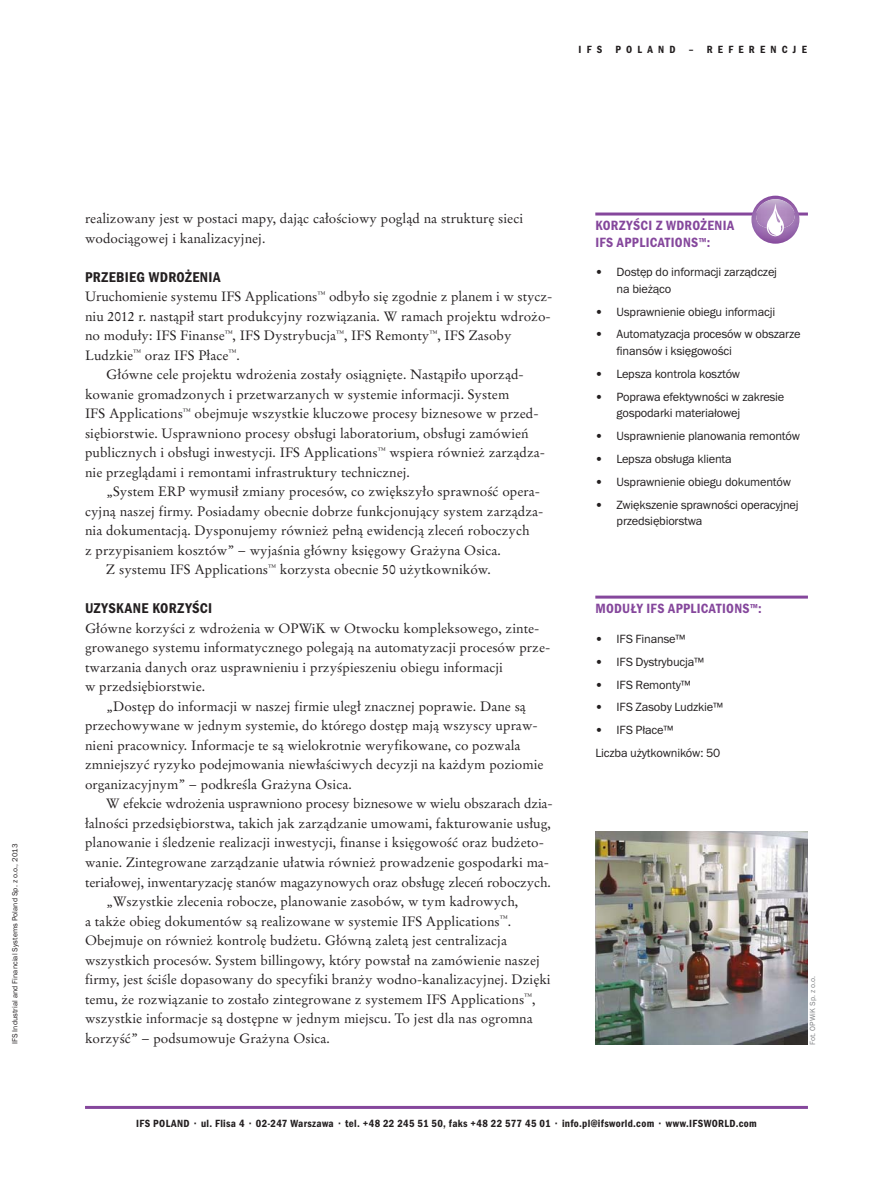
<style>
.page{position:relative;width:893px;height:1191px;background:#fff}
.page>*{position:absolute;margin:0;border:0;box-sizing:border-box;transform-origin:0 0}
.t1{font:14.25px "Franklin Gothic Demi Cond E";letter-spacing:.02em;color:#231f20}
.t2{font:13.5px/19.5px "Stempel Garamond CE";color:#231f20}
.t3{font:13.5px/16.5px "Franklin Gothic Demi Cond E";letter-spacing:.025em;color:#85479c}
.t4{font:12px/16.5px "Franklin Gothic Book E";letter-spacing:-.015em;color:#231f20}
.t5{font:10.5px "Franklin Gothic Demi Cond E";letter-spacing:.035em;color:#231f20}
.t6{font:10.5px "Franklin Gothic Demi Cond E";letter-spacing:.5em;color:#231f20}
.t7{font:7.5px "Franklin Gothic Book E";letter-spacing:.01em;color:#231f20}
.t8{font:7.5px "Franklin Gothic Book E";letter-spacing:.01em;color:#808285}
</style>
<div class="page">
<hr style="left:85px;top:1106px;width:723px;height:3px;background:#85479c">
<hr style="left:595px;top:212px;width:213px;height:3px;background:#85479c">
<svg style="left:751px;top:196px;width:48px;height:48px"></svg>
<img style="left:595px;top:831px;width:213px;height:213px">
<hr style="left:595px;top:595px;width:213px;height:3px;background:#85479c">
<p class="t7" style="left:12px;top:1044px;width:202px;rotate:-90deg">IFS Industrial and Financial Systems Poland Sp. z o.o., 2013</p>
<p class="t5" style="left:578px;top:45px;width:25px">IFS</p>
<p class="t5" style="left:615px;top:45px;width:62px">POLAND</p>
<p class="t6" style="left:689px;top:45px;width:120px">– REFERENCJE</p>
<p class="t2" style="left:85px;top:209px;width:440px">realizowany jest w postaci mapy, dając całościowy pogląd na strukturę sieci wodociągowej i kanalizacyjnej.</p>
<p class="t1" style="left:85px;top:272px;width:137px">PRZEBIEG WDROŻENIA</p>
<p class="t2" style="left:85px;top:287px;width:469px">Uruchomienie systemu IFS Applications<sup>™</sup> odbyło się zgodnie z planem i w stycz-</p>
<p class="t2" style="left:85px;top:307px;width:467px">niu 2012 r. nastąpił start produkcyjny rozwiązania. W ramach projektu wdrożo-</p>
<p class="t2" style="left:85px;top:326px;width:428px">no moduły: IFS Finanse<sup>™</sup>, IFS Dystrybucja<sup>™</sup>, IFS Remonty<sup>™</sup>, IFS Zasoby</p>
<p class="t2" style="left:85px;top:346px;width:156px">Ludzkie<sup>™</sup> oraz IFS Płace<sup>™</sup>.</p>
<p class="t2" style="left:106px;top:365px;width:419px">Główne cele projektu wdrożenia zostały osiągnięte. Nastąpiło uporząd-</p>
<p class="t2" style="left:85px;top:385px;width:426px">kowanie gromadzonych i przetwarzanych w systemie informacji. System</p>
<p class="t2" style="left:85px;top:404px;width:455px">IFS Applications<sup>™</sup> obejmuje wszystkie kluczowe procesy biznesowe w przed-</p>
<p class="t2" style="left:85px;top:424px;width:445px">siębiorstwie. Usprawniono procesy obsługi laboratorium, obsługi zamówień</p>
<p class="t2" style="left:85px;top:443px;width:462px">publicznych i obsługi inwestycji. IFS Applications<sup>™</sup> wspiera również zarządza-</p>
<p class="t2" style="left:85px;top:463px;width:326px">nie przeglądami i remontami infrastruktury technicznej.</p>
<p class="t2" style="left:106px;top:482px;width:435px">„System ERP wymusił zmiany procesów, co zwiększyło sprawność opera-</p>
<p class="t2" style="left:85px;top:502px;width:460px">cyjną naszej firmy. Posiadamy obecnie dobrze funkcjonujący system zarządza-</p>
<p class="t2" style="left:85px;top:521px;width:446px">nia dokumentacją. Dysponujemy również pełną ewidencją zleceń roboczych</p>
<p class="t2" style="left:85px;top:541px;width:417px">z przypisaniem kosztów” − wyjaśnia główny księgowy Grażyna Osica.</p>
<p class="t2" style="left:106px;top:560px;width:386px">Z systemu IFS Applications<sup>™</sup> korzysta obecnie 50 użytkowników.</p>
<p class="t1" style="left:85px;top:603px;width:129px">UZYSKANE KORZYŚCI</p>
<p class="t2" style="left:85px;top:619px;width:456px">Główne korzyści z wdrożenia w OPWiK w Otwocku kompleksowego, zinte-</p>
<p class="t2" style="left:85px;top:638px;width:467px">growanego systemu informatycznego polegają na automatyzacji procesów prze-</p>
<p class="t2" style="left:85px;top:658px;width:419px">twarzania danych oraz usprawnieniu i przyśpieszeniu obiegu informacji</p>
<p class="t2" style="left:85px;top:677px;width:122px">w przedsiębiorstwie.</p>
<p class="t2" style="left:106px;top:697px;width:421px">„Dostęp do informacji w naszej firmie uległ znacznej poprawie. Dane są</p>
<p class="t2" style="left:85px;top:716px;width:454px">przechowywane w jednym systemie, do którego dostęp mają wszyscy upraw-</p>
<p class="t2" style="left:85px;top:736px;width:437px">nieni pracownicy. Informacje te są wielokrotnie weryfikowane, co pozwala</p>
<p class="t2" style="left:85px;top:755px;width:460px">zmniejszyć ryzyko podejmowania niewłaściwych decyzji na każdym poziomie</p>
<p class="t2" style="left:85px;top:775px;width:268px">organizacyjnym” − podkreśla Grażyna Osica.</p>
<p class="t2" style="left:106px;top:794px;width:448px">W efekcie wdrożenia usprawniono procesy biznesowe w wielu obszarach dzia-</p>
<p class="t2" style="left:85px;top:814px;width:467px">łalności przedsiębiorstwa, takich jak zarządzanie umowami, fakturowanie usług,</p>
<p class="t2" style="left:85px;top:833px;width:460px">planowanie i śledzenie realizacji inwestycji, finanse i księgowość oraz budżeto-</p>
<p class="t2" style="left:85px;top:853px;width:466px">wanie. Zintegrowane zarządzanie ułatwia również prowadzenie gospodarki ma-</p>
<p class="t2" style="left:85px;top:872px;width:467px">teriałowej, inwentaryzację stanów magazynowych oraz obsługę zleceń roboczych.</p>
<p class="t2" style="left:106px;top:892px;width:413px">„Wszystkie zlecenia robocze, planowanie zasobów, w tym kadrowych,</p>
<p class="t2" style="left:85px;top:911px;width:428px">a także obieg dokumentów są realizowane w systemie IFS Applications<sup>™</sup>.</p>
<p class="t2" style="left:85px;top:931px;width:423px">Obejmuje on również kontrolę budżetu. Główną zaletą jest centralizacja</p>
<p class="t2" style="left:85px;top:950px;width:456px">wszystkich procesów. System billingowy, który powstał na zamówienie naszej</p>
<p class="t2" style="left:85px;top:970px;width:467px">firmy, jest ściśle dopasowany do specyfiki branży wodno-kanalizacyjnej. Dzięki</p>
<p class="t2" style="left:85px;top:989px;width:452px">temu, że rozwiązanie to zostało zintegrowane z systemem IFS Applications<sup>™</sup>,</p>
<p class="t2" style="left:85px;top:1009px;width:449px">wszystkie informacje są dostępne w jednym miejscu. To jest dla nas ogromna</p>
<p class="t2" style="left:85px;top:1028px;width:246px">korzyść” − podsumowuje Grażyna Osica.</p>
<p class="t3" style="left:595px;top:219px;width:140px">KORZYŚCI Z WDROŻENIA<br>IFS APPLICATIONS<sup>™</sup>:</p>
<p class="t4" style="left:617px;top:265px;width:162px;text-indent:-21px">• Dostęp do informacji zarządczej na bieżąco</p>
<p class="t4" style="left:595px;top:304px;width:181px">• Usprawnienie obiegu informacji</p>
<p class="t4" style="left:617px;top:327px;width:186px;text-indent:-21px">• Automatyzacja procesów w obszarze finansów i księgowości</p>
<p class="t4" style="left:595px;top:367px;width:146px">• Lepsza kontrola kosztów</p>
<p class="t4" style="left:617px;top:390px;width:169px;text-indent:-21px">• Poprawa efektywności w zakresie gospodarki materiałowej</p>
<p class="t4" style="left:595px;top:429px;width:206px">• Usprawnienie planowania remontów</p>
<p class="t4" style="left:595px;top:452px;width:138px">• Lepsza obsługa klienta</p>
<p class="t4" style="left:595px;top:475px;width:197px">• Usprawnienie obiegu dokumentów</p>
<p class="t4" style="left:617px;top:498px;width:184px;text-indent:-21px">• Zwiększenie sprawności operacyjnej przedsiębiorstwa</p>
<p class="t3" style="left:595px;top:602px;width:168px">MODUŁY IFS APPLICATIONS<sup>™</sup>:</p>
<p class="t4" style="left:595px;top:631px;width:92px">• IFS Finanse™</p>
<p class="t4" style="left:595px;top:654px;width:110px">• IFS Dystrybucja™</p>
<p class="t4" style="left:595px;top:677px;width:97px">• IFS Remonty™</p>
<p class="t4" style="left:595px;top:700px;width:129px">• IFS Zasoby Ludzkie™</p>
<p class="t4" style="left:595px;top:720px;width:127px;line-height:23px">• IFS Płace™<br>Liczba użytkowników: 50</p>
<p class="t8" style="left:810px;top:1045px;width:71px;rotate:-90deg">Fot. OPWiK Sp. z o.o.</p>
<p class="t5" style="left:136px;top:1119px;width:622px">IFS POLAND • ul. Flisa 4 • 02-247 Warszawa • tel. +48 22 245 51 50, faks +48 22 577 45 01 • info.pl@ifsworld.com • www.IFSWORLD.com</p>
</div>
